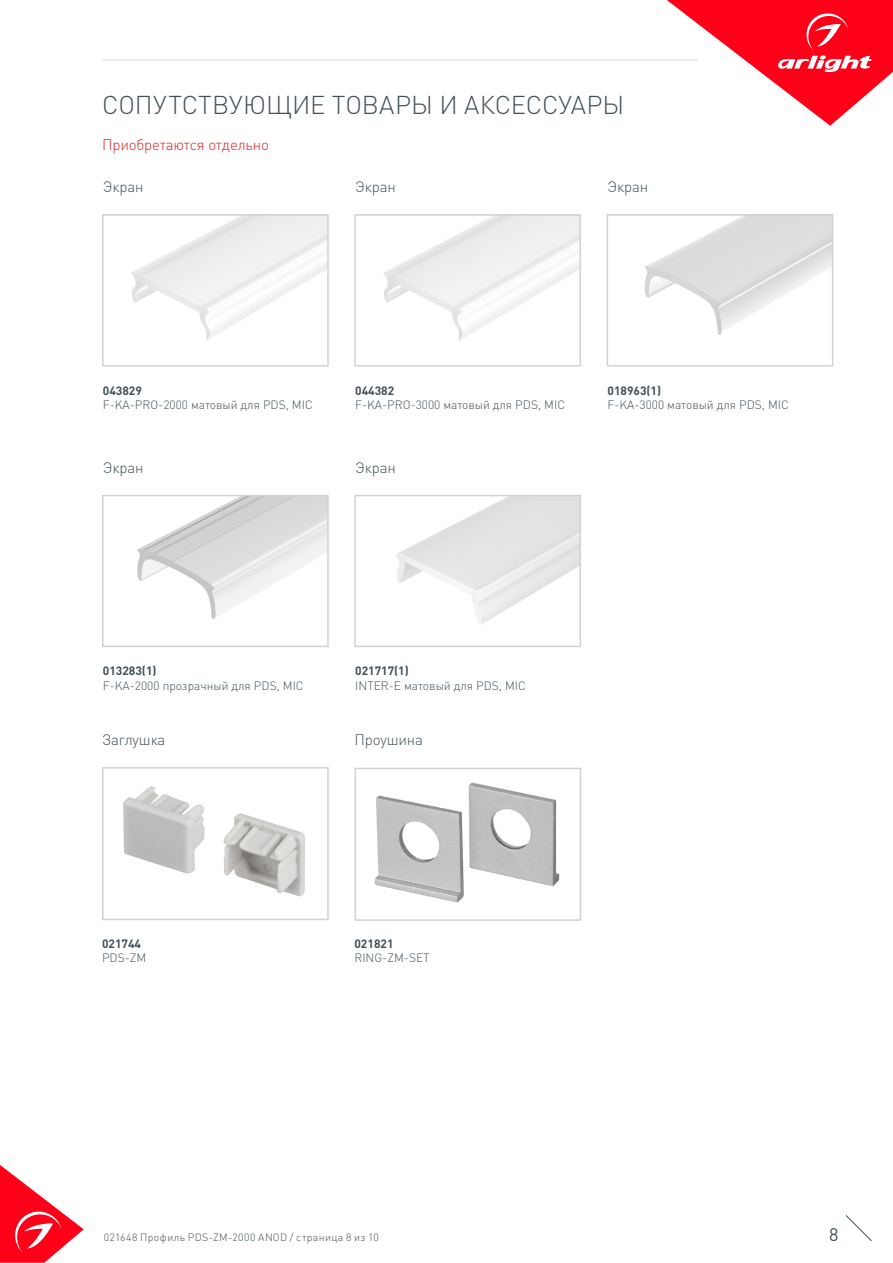
<style>
.page{position:relative;width:893px;height:1263px;background:#fff}
.page>*{position:absolute;margin:0;border:0;box-sizing:border-box;transform-origin:0 0}
.t1{font:300 25.5px "DIN Pro";color:#425159}
.t2{font:18px "DIN Pro";color:#425159}
.t3{font:300 15px "DIN Pro";letter-spacing:-.01em;color:#425159}
.t4{font:300 15px "DIN Pro";letter-spacing:-.01em;color:#d5262a}
.t5{font:300 12px "DIN Pro";color:#425159}
.t6{font:700 12px "DIN Pro";color:#425159}
.t7{font:300 10.5px "DIN Pro";letter-spacing:.04em;color:#425159}
</style>
<div class="page">
<svg style="left:0;top:1165px;width:84px;height:98px"></svg>
<svg style="left:845px;top:1215px;width:27px;height:26px"></svg>
<svg style="left:667px;top:0;width:226px;height:126px"></svg>
<hr style="left:102px;top:60px;width:595px;height:1px;background:#dcdddf">
<img style="left:123px;top:786px;width:182px;height:111px">
<div style="left:102px;top:767px;width:227px;height:153px;border:2px solid #d1d2d4"></div>
<img style="left:131px;top:217px;width:195px;height:124px">
<div style="left:102px;top:214px;width:227px;height:152px;border:2px solid #d1d2d4"></div>
<img style="left:383px;top:217px;width:195px;height:124px">
<div style="left:354px;top:214px;width:227px;height:152px;border:2px solid #d1d2d4"></div>
<img style="left:645px;top:217px;width:185px;height:118px">
<div style="left:607px;top:214px;width:226px;height:152px;border:2px solid #d1d2d4"></div>
<img style="left:137px;top:498px;width:189px;height:121px">
<div style="left:102px;top:495px;width:227px;height:152px;border:2px solid #d1d2d4"></div>
<img style="left:396px;top:498px;width:182px;height:127px">
<div style="left:354px;top:495px;width:227px;height:152px;border:2px solid #d1d2d4"></div>
<img style="left:374px;top:782px;width:186px;height:121px">
<div style="left:354px;top:768px;width:227px;height:153px;border:2px solid #d1d2d4"></div>
<p class="t1" style="left:102px;top:87px;width:524px">СОПУТСТВУЮЩИЕ ТОВАРЫ И АКСЕССУАРЫ</p>
<p class="t4" style="left:102px;top:134px;width:168px">Приобретаются отдельно</p>
<p class="t3" style="left:103px;top:177px;width:42px">Экран</p>
<p class="t3" style="left:355px;top:177px;width:42px">Экран</p>
<p class="t3" style="left:607px;top:177px;width:42px">Экран</p>
<p class="t6" style="left:103px;top:382px;width:41px">043829</p>
<p class="t5" style="left:103px;top:397px;width:211px">F-KA-PRO-2000 матовый для PDS, MIC</p>
<p class="t6" style="left:355px;top:382px;width:41px">044382</p>
<p class="t5" style="left:355px;top:397px;width:211px">F-KA-PRO-3000 матовый для PDS, MIC</p>
<p class="t3" style="left:103px;top:457px;width:42px">Экран</p>
<p class="t3" style="left:355px;top:457px;width:42px">Экран</p>
<p class="t6" style="left:607px;top:382px;width:55px">018963(1)</p>
<p class="t5" style="left:607px;top:397px;width:183px">F-KA-3000 матовый для PDS, MIC</p>
<p class="t6" style="left:103px;top:663px;width:55px">013283(1)</p>
<p class="t5" style="left:103px;top:677px;width:202px">F-KA-2000 прозрачный для PDS, MIC</p>
<p class="t3" style="left:102px;top:729px;width:65px">Заглушка</p>
<p class="t6" style="left:355px;top:663px;width:55px">021717(1)</p>
<p class="t5" style="left:355px;top:677px;width:172px">INTER-E матовый для PDS, MIC</p>
<p class="t3" style="left:354px;top:729px;width:70px">Проушина</p>
<p class="t6" style="left:102px;top:935px;width:41px">021744</p>
<p class="t5" style="left:102px;top:949px;width:46px">PDS-ZM</p>
<p class="t6" style="left:354px;top:935px;width:41px">021821</p>
<p class="t5" style="left:354px;top:949px;width:77px">RING-ZM-SET</p>
<p class="t7" style="left:104px;top:1230px;width:277px">021648 Профиль PDS-ZM-2000 ANOD / страница 8 из 10</p>
<h2 class="t2" style="left:829px;top:1222px;width:11px">8</h2>
</div>
